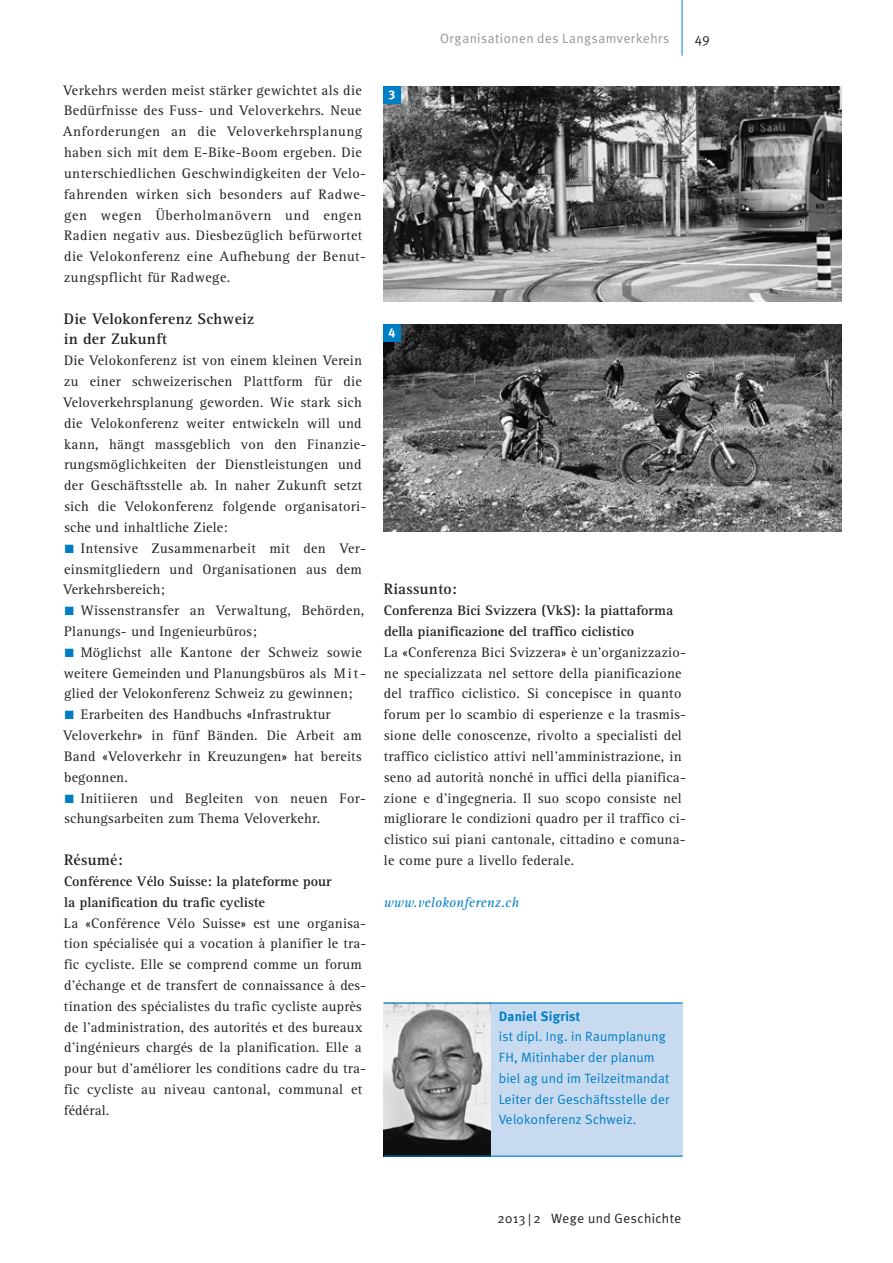
<style>
.page{position:relative;width:893px;height:1263px;background:#fff}
.page>*{position:absolute;margin:0;border:0;box-sizing:border-box;transform-origin:0 0}
.t1{font:700 15.75px/20.9px "Rotis Serif";letter-spacing:.015em;color:#231f20}
.t2{font:14.25px/20.9px "Rotis Serif";letter-spacing:.02em;color:#231f20}
.t3{font:700 14.25px/20.9px "Rotis Serif";color:#231f20}
.t4{font:italic 14.25px "Rotis Serif";letter-spacing:.015em;color:#007ec5}
.t5{font:13.5px/20.7px "Meta Plus Normal";letter-spacing:.015em;color:#007ec5}
.t6{font:13.5px "Meta Plus Normal";letter-spacing:.035em;color:#939598}
.t7{font:13.5px "Meta Plus Normal";letter-spacing:.035em;color:#231f20}
.t8{font:700 13.5px "Meta Plus";letter-spacing:.015em;color:#007ec5}
.t9{font:12.75px "Meta Plus Bold Caps";color:#fff}
.s1{color:#007ec5}
.s2{font-size:16.2px}
</style>
<div class="page">
<hr style="left:682px;top:0;width:1px;height:56px;background:#007ec5">
<div style="left:384px;top:1002px;width:298px;height:155px;background:#c8daf0"></div>
<img style="left:384px;top:1004px;width:106px;height:151px">
<hr style="left:384px;top:1002px;width:298px;height:2px;background:#007ec5">
<hr style="left:384px;top:1155px;width:298px;height:2px;background:#007ec5">
<img style="left:384px;top:86px;width:458px;height:216px">
<img style="left:384px;top:324px;width:458px;height:208px">
<div style="left:384px;top:86px;width:17px;height:17px;background:#007ec5"></div>
<div style="left:384px;top:324px;width:17px;height:17px;background:#007ec5"></div>
<p class="t2" style="left:63px;top:80px;width:305px">Verkehrs werden meist stärker gewichtet als die Bedürfnisse des Fuss- und Veloverkehrs. Neue Anforderungen an die Veloverkehrsplanung haben sich mit dem E-Bike-Boom ergeben. Die unterschiedlichen Geschwindigkeiten der Velo&shy;fahrenden wirken sich besonders auf Radwe&shy;gen wegen Überholmanövern und engen Radien negativ aus. Diesbezüglich befürwortet die Velokonferenz eine Aufhebung der Benut&shy;zungspflicht für Radwege.</p>
<p class="t1" style="left:64px;top:308px;width:192px">Die Velokonferenz Schweiz in der Zukunft</p>
<p class="t2" style="left:63px;top:351px;width:305px">Die Velokonferenz ist von einem kleinen Verein zu einer schweizerischen Plattform für die Veloverkehrsplanung geworden. Wie stark sich die Velokonferenz weiter entwickeln will und kann, hängt massgeblich von den Finanzie&shy;rungsmöglichkeiten der Dienstleistungen und der Geschäftsstelle ab. In naher Zukunft setzt sich die Velokonferenz folgende organisatori&shy;sche und inhaltliche Ziele:</p>
<p class="t2" style="left:63px;top:538px;width:304px"><span class="s1">■</span> Intensive Zusammenarbeit mit den Ver&shy;einsmitgliedern und Organisationen aus dem<br>Verkehrsbereich;</p>
<p class="t2" style="left:64px;top:600px;width:302px"><span class="s1">■</span> Wissenstransfer an Verwaltung, Behörden,<br>Planungs- und Ingenieurbüros;</p>
<p class="t2" style="left:64px;top:642px;width:304px"><span class="s1">■</span> Möglichst alle Kantone der Schweiz sowie weitere Gemeinden und Planungsbüros als Mit - glied der Velokonferenz Schweiz zu gewinnen;</p>
<p class="t2" style="left:63px;top:704px;width:300px"><span class="s1">■</span> Erarbeiten des Handbuchs «Infrastruktur Veloverkehr» in fünf Bänden. Die Arbeit am Band «Veloverkehr in Kreuzungen» hat bereits begonnen.</p>
<p class="t2" style="left:64px;top:788px;width:303px"><span class="s1">■</span> Initiieren und Begleiten von neuen For&shy;schungsarbeiten zum Thema Veloverkehr.</p>
<p class="t1" style="left:64px;top:850px;width:60px">Résumé:</p>
<p class="t3" style="left:64px;top:871px;width:269px">Conférence Vélo Suisse: la plateforme pour la planification du trafic cycliste</p>
<p class="t2" style="left:64px;top:913px;width:304px">La «Conférence Vélo Suisse» est une organisa&shy;tion spécialisée qui a vocation à planifier le tra&shy;fic cycliste. Elle se comprend comme un forum d’échange et de transfert de connaissance à des&shy;tination des spécialistes du trafic cycliste auprès de l’administration, des autorités et des bureaux d’ingénieurs chargés de la planification. Elle a pour but d’améliorer les conditions cadre du tra&shy;fic cycliste au niveau cantonal, communal et fédéral.</p>
<p class="t9" style="left:389px;top:87px;width:8px">3</p>
<p class="t6" style="left:440px;top:30px;width:231px">Organisationen des Langsamverkehrs</p>
<p class="t7" style="left:695px;top:30px;width:16px">49</p>
<p class="t9" style="left:389px;top:325px;width:8px">4</p>
<p class="t1" style="left:384px;top:579px;width:75px">Riassunto:</p>
<p class="t3" style="left:384px;top:600px;width:291px">Conferenza Bici Svizzera (VkS): la piattaforma della pianificazione del traffico ciclistico</p>
<p class="t2" style="left:383px;top:642px;width:304px">La «Conferenza Bici Svizzera» è un'organizzazio&shy;ne specializzata nel settore della pianificazione del traffico ciclistico. Si concepisce in quanto forum per lo scambio di esperienze e la trasmis&shy;sione delle conoscenze, rivolto a specialisti del traffico ciclistico attivi nell'amministrazione, in seno ad autorità nonché in uffici della pianifica&shy;zione e d'ingegneria. Il suo scopo consiste nel migliorare le condizioni quadro per il traffico ci&shy;clistico sui piani cantonale, cittadino e comuna&shy;le come pure a livello federale.</p>
<p class="t4" style="left:384px;top:894px;width:137px">www.velokonferenz.ch</p>
<p class="t8" style="left:499px;top:1008px;width:83px">Daniel Sigrist</p>
<p class="t5" style="left:499px;top:1026px;width:172px">ist dipl. Ing. in Raumplanung<br>FH, Mitinhaber der planum biel ag und im Teilzeitmandat<br>Leiter der Geschäftsstelle der<br>Velokonferenz Schweiz.</p>
<p class="t7" style="left:498px;top:1210px;width:185px">2013 <span class="s2">|</span> 2 Wege und Geschichte</p>
</div>
